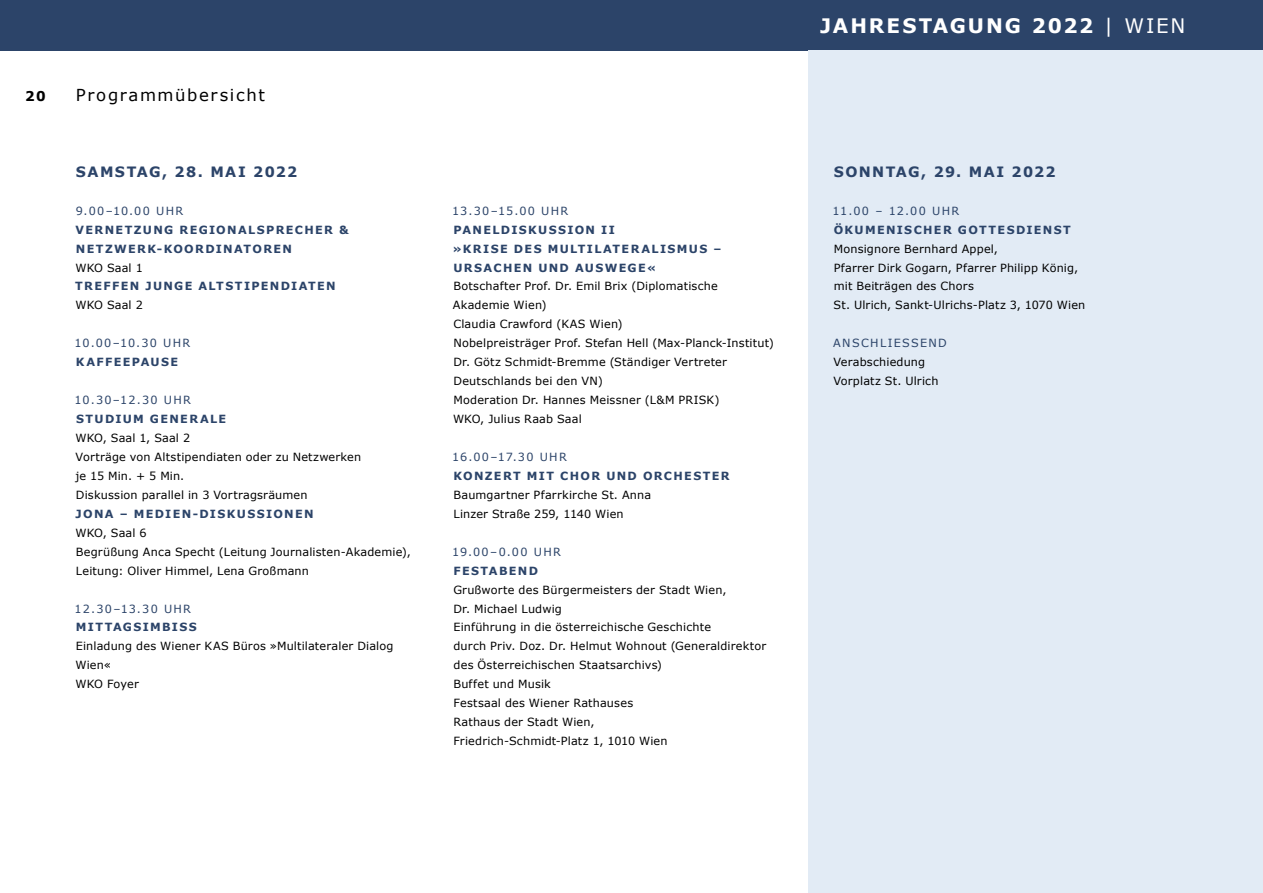
<style>
.page{position:relative;width:1263px;height:893px;background:#fff}
.page>*{position:absolute;margin:0;border:0;box-sizing:border-box;transform-origin:0 0}
.t1{font:700 19.95px "Verdana";letter-spacing:.095em;color:#fff}
.KAS_Rubrik_11pt{font:16.5px "Verdana";letter-spacing:.1em;color:#000}
.KAS_Sub_9_5pt{font:700 14.25px "Verdana";letter-spacing:.095em;color:#2c4469}
.t2{font:700 13.5px "Verdana";color:#000}
.KAS_Tabelle_7_5pt{font:11.25px/18.9px "Verdana";letter-spacing:.015em;color:#000}
.KAS_Sub_7_5pt{font:700 11.25px/18.9px "Verdana";letter-spacing:.12em;color:#2c4469}
.KAS_Sub_Regular_7_5{font:11.25px "Verdana";letter-spacing:.115em;color:#2c4469}
.s1{font-weight:400}
</style>
<div class="page">
<div style="left:0;top:0;width:1263px;height:51px;background:#2c4469"></div>
<div style="left:808px;top:51px;width:455px;height:842px;background:#e2ebf5"></div>
<p class="t2" style="left:25px;top:87px;width:22px">20</p>
<p class="KAS_Rubrik_11pt" style="left:76px;top:84px;width:191px">Programmübersicht</p>
<p class="KAS_Sub_9_5pt" style="left:76px;top:162px;width:223px">SAMSTAG, 28. MAI 2022</p>
<p class="KAS_Sub_Regular_7_5" style="left:76px;top:203px;width:109px">9.00–10.00 UHR</p>
<p class="KAS_Sub_7_5pt" style="left:76px;top:220px;width:275px">VERNETZUNG REGIONALSPRECHER &amp;<br>NETZWERK-KOORDINATOREN</p>
<p class="KAS_Tabelle_7_5pt" style="left:75px;top:258px;width:69px">WKO Saal 1</p>
<p class="KAS_Sub_7_5pt" style="left:75px;top:277px;width:262px">TREFFEN JUNGE ALTSTIPENDIATEN</p>
<p class="KAS_Tabelle_7_5pt" style="left:75px;top:296px;width:69px">WKO Saal 2</p>
<p class="KAS_Sub_Regular_7_5" style="left:75px;top:335px;width:117px">10.00–10.30 UHR</p>
<p class="KAS_Sub_7_5pt" style="left:76px;top:352px;width:104px">KAFFEEPAUSE</p>
<p class="KAS_Sub_Regular_7_5" style="left:75px;top:392px;width:118px">10.30–12.30 UHR</p>
<p class="KAS_Sub_7_5pt" style="left:76px;top:409px;width:152px">STUDIUM GENERALE</p>
<p class="KAS_Tabelle_7_5pt" style="left:75px;top:428px;width:116px">WKO, Saal 1, Saal 2</p>
<p class="KAS_Tabelle_7_5pt" style="left:75px;top:447px;width:287px">Vorträge von Altstipendiaten oder zu Netzwerken je 15 Min. + 5 Min.<br>Diskussion parallel in 3 Vortragsräumen</p>
<p class="KAS_Sub_7_5pt" style="left:76px;top:504px;width:240px">JONA – MEDIEN-DISKUSSIONEN</p>
<p class="KAS_Tabelle_7_5pt" style="left:75px;top:523px;width:73px">WKO, Saal 6</p>
<p class="KAS_Tabelle_7_5pt" style="left:76px;top:542px;width:336px">Begrüßung Anca Specht (Leitung Journalisten-Akademie),<br>Leitung: Oliver Himmel, Lena Großmann</p>
<p class="KAS_Sub_Regular_7_5" style="left:75px;top:601px;width:118px">12.30–13.30 UHR</p>
<p class="KAS_Sub_7_5pt" style="left:76px;top:618px;width:122px">MITTAGSIMBISS</p>
<p class="KAS_Tabelle_7_5pt" style="left:75px;top:637px;width:320px">Einladung des Wiener KAS Büros »Multilateraler Dialog<br>Wien«</p>
<p class="KAS_Tabelle_7_5pt" style="left:75px;top:675px;width:65px">WKO Foyer</p>
<p class="KAS_Sub_Regular_7_5" style="left:452px;top:203px;width:118px">13.30–15.00 UHR</p>
<p class="KAS_Sub_7_5pt" style="left:453px;top:220px;width:163px">PANELDISKUSSION II</p>
<p class="KAS_Sub_7_5pt" style="left:452px;top:239px;width:271px">»KRISE DES MULTILATERALISMUS –<br>URSACHEN UND AUSWEGE«</p>
<p class="KAS_Tabelle_7_5pt" style="left:453px;top:277px;width:266px">Botschafter Prof. Dr. Emil Brix (Diplomatische<br>Akademie Wien)</p>
<p class="KAS_Tabelle_7_5pt" style="left:453px;top:315px;width:322px">Claudia Crawford (KAS Wien)<br>Nobelpreisträger Prof. Stefan Hell (Max-Planck-Institut)</p>
<p class="KAS_Tabelle_7_5pt" style="left:453px;top:353px;width:275px">Dr. Götz Schmidt-Bremme (Ständiger Vertreter<br>Deutschlands bei den VN)<br>Moderation Dr. Hannes Meissner (L&amp;M PRISK)</p>
<p class="KAS_Tabelle_7_5pt" style="left:453px;top:409px;width:130px">WKO, Julius Raab Saal</p>
<p class="KAS_Sub_Regular_7_5" style="left:452px;top:449px;width:116px">16.00–17.30 UHR</p>
<p class="KAS_Sub_7_5pt" style="left:453px;top:466px;width:278px">KONZERT MIT CHOR UND ORCHESTER</p>
<p class="KAS_Tabelle_7_5pt" style="left:453px;top:485px;width:199px">Baumgartner Pfarrkirche St. Anna</p>
<p class="KAS_Tabelle_7_5pt" style="left:453px;top:504px;width:172px">Linzer Straße 259, 1140 Wien</p>
<p class="KAS_Sub_Regular_7_5" style="left:452px;top:544px;width:110px">19.00–0.00 UHR</p>
<p class="KAS_Sub_7_5pt" style="left:453px;top:561px;width:86px">FESTABEND</p>
<p class="KAS_Tabelle_7_5pt" style="left:453px;top:580px;width:275px">Grußworte des Bürgermeisters der Stadt Wien,<br>Dr. Michael Ludwig</p>
<p class="KAS_Tabelle_7_5pt" style="left:453px;top:618px;width:314px">Einführung in die österreichische Geschichte<br>durch Priv. Doz. Dr. Helmut Wohnout (Generaldirektor des Österreichischen Staatsarchivs)<br>Buffet und Musik</p>
<p class="KAS_Tabelle_7_5pt" style="left:453px;top:694px;width:181px">Festsaal des Wiener Rathauses</p>
<p class="KAS_Tabelle_7_5pt" style="left:453px;top:712px;width:216px">Rathaus der Stadt Wien,<br>Friedrich-Schmidt-Platz 1, 1010 Wien</p>
<h1 class="t1" style="left:820px;top:11px;width:367px">JAHRESTAGUNG 2022 <span class="s1">| WIEN</span></h1>
<p class="KAS_Sub_9_5pt" style="left:834px;top:162px;width:223px">SONNTAG, 29. MAI 2022</p>
<p class="KAS_Sub_Regular_7_5" style="left:832px;top:203px;width:128px">11.00 – 12.00 UHR</p>
<p class="KAS_Sub_7_5pt" style="left:834px;top:220px;width:239px">ÖKUMENISCHER GOTTESDIENST</p>
<p class="KAS_Tabelle_7_5pt" style="left:834px;top:239px;width:246px">Monsignore Bernhard Appel,<br>Pfarrer Dirk Gogarn, Pfarrer Philipp König, mit Beiträgen des Chors</p>
<p class="KAS_Tabelle_7_5pt" style="left:834px;top:296px;width:253px">St. Ulrich, Sankt-Ulrichs-Platz 3, 1070 Wien</p>
<p class="KAS_Sub_Regular_7_5" style="left:833px;top:335px;width:115px">ANSCHLIESSEND</p>
<p class="KAS_Tabelle_7_5pt" style="left:833px;top:353px;width:107px">Verabschiedung<br>Vorplatz St. Ulrich</p>
</div>
